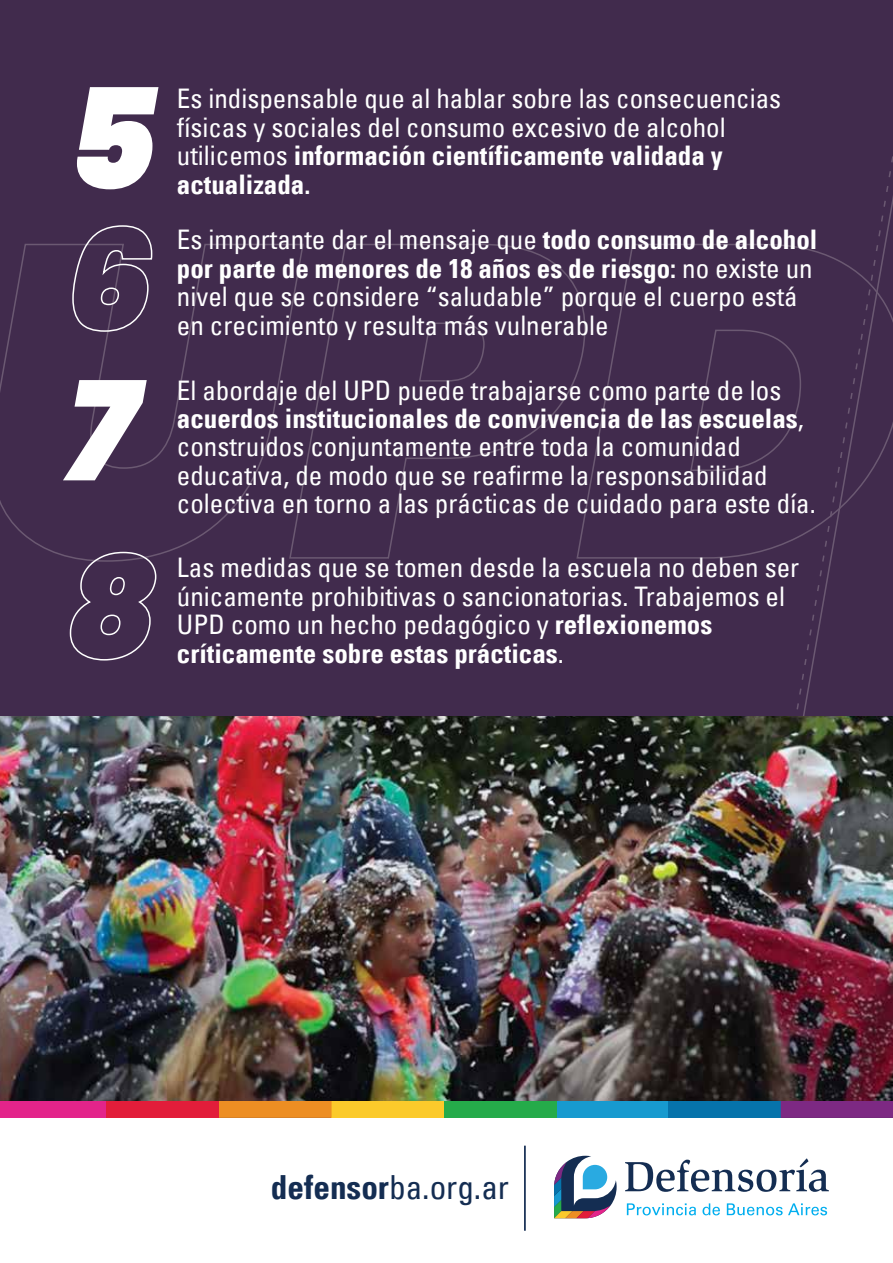
<style>
.page{position:relative;width:893px;height:1263px;background:#fff}
.page>*{position:absolute;margin:0;border:0;box-sizing:border-box;transform-origin:0 0}
.t1{font:italic 900 139.8px/291px "Poppins";color:#fff}
.t2{font:condensed 33.3px "Univers LT";color:#142d52}
.t3{font:condensed 27px/28.5px "Univers LT";color:#fff}
.s1{font-weight:700}
</style>
<div class="page">
<div style="left:0;top:0;width:893px;height:1118px;background:#412b4d"></div>
<svg style="left:0;top:243px;width:288px;height:315px"></svg>
<svg style="left:288px;top:243px;width:287px;height:316px"></svg>
<svg style="left:575px;top:243px;width:152px;height:316px"></svg>
<svg style="left:727px;top:156px;width:166px;height:560px"></svg>
<svg style="left:72px;top:225px;width:81px;height:108px"></svg>
<svg style="left:69px;top:551px;width:88px;height:110px"></svg>
<svg style="left:554px;top:1156px;width:63px;height:62px"></svg>
<svg style="left:625px;top:1158px;width:204px;height:34px"></svg>
<svg style="left:627px;top:1203px;width:69px;height:12px"></svg>
<svg style="left:702px;top:1203px;width:18px;height:12px"></svg>
<svg style="left:727px;top:1203px;width:100px;height:12px"></svg>
<hr style="left:524px;top:1146px;width:2px;height:85px;background:#142d52">
<div style="left:556px;top:1101px;width:112px;height:17px;background:#179acf"></div>
<div style="left:668px;top:1101px;width:113px;height:17px;background:#0673ab"></div>
<div style="left:781px;top:1101px;width:112px;height:17px;background:#7d2983"></div>
<div style="left:444px;top:1101px;width:112px;height:17px;background:#25ab4a"></div>
<div style="left:0;top:1101px;width:106px;height:17px;background:#e3248a"></div>
<div style="left:332px;top:1101px;width:112px;height:17px;background:#fbca2b"></div>
<div style="left:219px;top:1101px;width:113px;height:17px;background:#ed8e23"></div>
<div style="left:106px;top:1101px;width:113px;height:17px;background:#e21d3a"></div>
<img style="left:0;top:716px;width:893px;height:385px">
<h1 class="t1" style="left:66px;top:-4px;width:94px">5<br>7</h1>
<p class="t3" style="left:177px;top:84px;width:606px">Es indispensable que al hablar sobre las consecuencias físicas y sociales del consumo excesivo de alcohol utilicemos <span class="s1">información científicamente validada y actualizada.</span></p>
<p class="t3" style="left:177px;top:225px;width:642px">Es importante dar el mensaje que <span class="s1">todo consumo de alcohol por parte de menores de 18 años es de riesgo:</span> no existe un nivel que se considere “saludable” porque el cuerpo está en crecimiento y resulta más vulnerable</p>
<p class="t3" style="left:177px;top:375px;width:640px">El abordaje del UPD puede trabajarse como parte de los <span class="s1">acuerdos institucionales de convivencia de las escuelas</span>, construidos conjuntamente entre toda la comunidad educativa, de modo que se reafirme la responsabilidad colectiva en torno a las prácticas de cuidado para este día.</p>
<p class="t3" style="left:177px;top:553px;width:624px">Las medidas que se tomen desde la escuela no deben ser únicamente prohibitivas o sancionatorias. Trabajemos el UPD como un hecho pedagógico y <span class="s1">reflexionemos críticamente sobre estas prácticas</span>.</p>
<p class="t2" style="left:271px;top:1166px;width:240px"><span class="s1">defensor</span>ba.org.ar</p>
</div>
